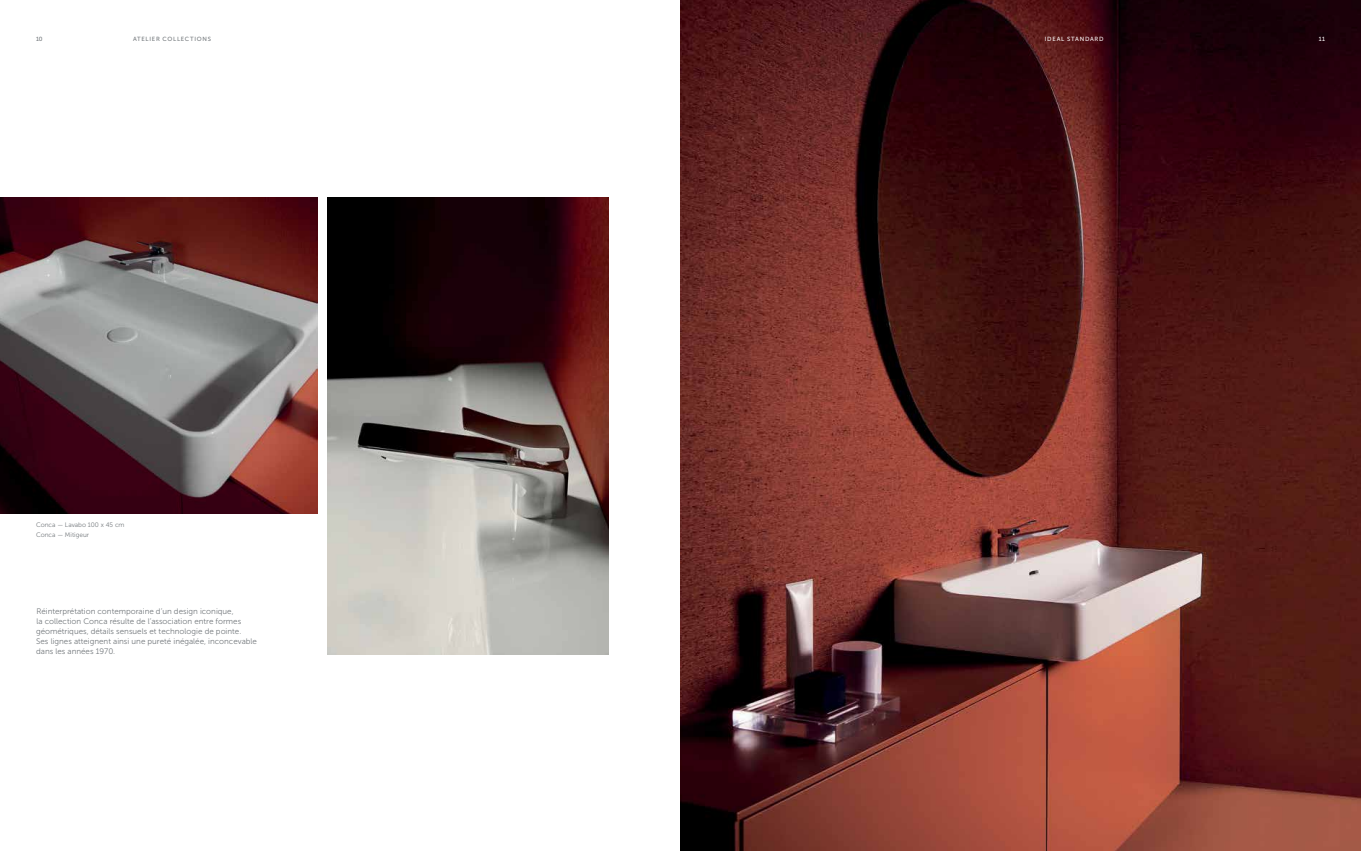
<style>
.page{position:relative;width:1361px;height:851px;background:#fff}
.page>*{position:absolute;margin:0;border:0;box-sizing:border-box;transform-origin:0 0}
.t1{font:8px/10px "Museo Sans 300";color:#73787c}
.t2{font:6.5px/9.5px "Museo Sans 300";color:#73787c}
.t3{font:6px "Museo Sans 500";letter-spacing:.12em;color:#73787c}
.t4{font:6px "Museo Sans 500";letter-spacing:.125em;color:#fff}
</style>
<div class="page">
<img style="left:0;top:197px;width:317px;height:316px">
<img style="left:327px;top:197px;width:281px;height:457px">
<img style="left:680px;top:0;width:681px;height:850px">
<p class="t3" style="left:36px;top:35px;width:8px">10</p>
<p class="t3" style="left:133px;top:35px;width:80px">ATELIER COLLECTIONS</p>
<p class="t4" style="left:1044px;top:35px;width:60px">IDEAL STANDARD</p>
<p class="t4" style="left:1319px;top:35px;width:8px">11</p>
<p class="t2" style="left:36px;top:520px;width:90px">Conca — Lavabo 100 x 45 cm<br>Conca — Mitigeur</p>
<p class="t1" style="left:36px;top:606px;width:222px">Réinterprétation contemporaine d’un design iconique,<br>la collection Conca résulte de l’association entre formes géométriques, détails sensuels et technologie de pointe.<br>Ses lignes atteignent ainsi une pureté inégalée, inconcevable dans les années 1970.</p>
</div>
